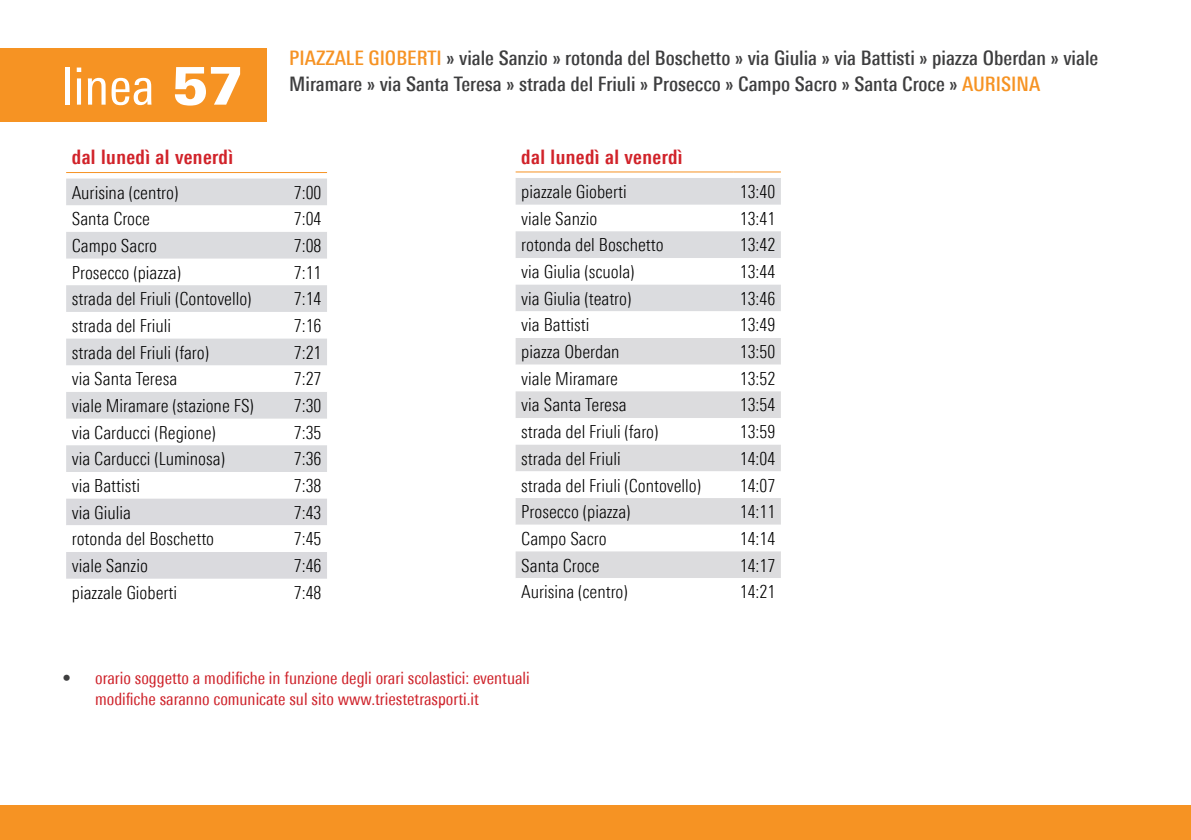
<style>
.page{position:relative;width:1191px;height:840px;background:#fff}
.page>*{position:absolute;margin:0;border:0;box-sizing:border-box;transform-origin:0 0}
.t1{font:condensed 52px "Univers Next Pro";color:#fff}
.t2{font:500 condensed 20px/26px "Univers Next Pro";color:#3e3e3f}
.t3{font:700 condensed 20px "Univers Next Pro";letter-spacing:.02em;color:#d1232a}
.t4{font:300 condensed 18px "Univers Next Pro";color:#000}
.t5{font:condensed 17px/20.4px "Univers Next Pro";color:#ce2129}
.t6{font:700 condensed 17px "Univers Next Pro";color:#3e3e3f}
.s1{font-weight:900;font-stretch:normal}
.s2{color:#f69324}
.s3{color:#f69323}
</style>
<div class="page">
<svg style="left:515px;top:178px;width:266px;height:400px"></svg>
<hr style="left:515px;top:171px;width:219px;height:1px;background:#f69323">
<hr style="left:734px;top:171px;width:47px;height:1px;background:#f69323">
<div style="left:0;top:48px;width:266px;height:74px;background:#f69323"></div>
<div style="left:0;top:805px;width:1191px;height:34px;background:#f69323"></div>
<svg style="left:66px;top:178px;width:261px;height:293px;fill:#dbdcdf"></svg>
<svg style="left:66px;top:471px;width:261px;height:108px"></svg>
<hr style="left:66px;top:172px;width:210px;height:1px;background:#f69323">
<hr style="left:276px;top:172px;width:51px;height:1px;background:#f69323">
<p class="t1" style="left:62px;top:56px;width:183px">linea <span class="s1">57</span></p>
<p class="t2" style="left:289px;top:44px;width:810px"><span class="s2">piazzale gioberti</span> » viale Sanzio » rotonda del Boschetto » via Giulia » via Battisti » piazza Oberdan » viale<br>Miramare » via Santa Teresa » strada del Friuli » Prosecco » Campo Sacro » Santa Croce » <span class="s3">Aurisina</span></p>
<p class="t3" style="left:72px;top:145px;width:163px">dal lunedì al venerdì</p>
<p class="t4" style="left:72px;top:182px;width:108px">Aurisina (centro)</p>
<p class="t4" style="left:294px;top:182px;width:29px">7:00</p>
<p class="t4" style="left:72px;top:208px;width:80px">Santa Croce</p>
<p class="t4" style="left:294px;top:208px;width:29px">7:04</p>
<p class="t4" style="left:72px;top:235px;width:87px">Campo Sacro</p>
<p class="t4" style="left:294px;top:235px;width:29px">7:08</p>
<p class="t4" style="left:72px;top:262px;width:111px">Prosecco (piazza)</p>
<p class="t4" style="left:294px;top:262px;width:29px">7:11</p>
<p class="t4" style="left:72px;top:288px;width:181px">strada del Friuli (Contovello)</p>
<p class="t4" style="left:294px;top:288px;width:29px">7:14</p>
<p class="t4" style="left:72px;top:315px;width:101px">strada del Friuli</p>
<p class="t4" style="left:294px;top:315px;width:29px">7:16</p>
<p class="t4" style="left:72px;top:342px;width:139px">strada del Friuli (faro)</p>
<p class="t4" style="left:294px;top:342px;width:29px">7:21</p>
<p class="t4" style="left:72px;top:368px;width:107px">via Santa Teresa</p>
<p class="t4" style="left:294px;top:368px;width:29px">7:27</p>
<p class="t4" style="left:72px;top:395px;width:184px">viale Miramare (stazione FS)</p>
<p class="t4" style="left:294px;top:395px;width:29px">7:30</p>
<p class="t4" style="left:72px;top:422px;width:146px">via Carducci (Regione)</p>
<p class="t4" style="left:294px;top:422px;width:29px">7:35</p>
<p class="t4" style="left:72px;top:448px;width:155px">via Carducci (Luminosa)</p>
<p class="t4" style="left:294px;top:448px;width:29px">7:36</p>
<p class="t4" style="left:72px;top:475px;width:70px">via Battisti</p>
<p class="t4" style="left:294px;top:475px;width:29px">7:38</p>
<p class="t4" style="left:72px;top:501px;width:61px">via Giulia</p>
<p class="t4" style="left:294px;top:501px;width:29px">7:43</p>
<p class="t4" style="left:72px;top:528px;width:144px">rotonda del Boschetto</p>
<p class="t4" style="left:294px;top:528px;width:29px">7:45</p>
<p class="t4" style="left:72px;top:555px;width:78px">viale Sanzio</p>
<p class="t4" style="left:294px;top:555px;width:29px">7:46</p>
<p class="t4" style="left:72px;top:581px;width:107px">piazzale Gioberti</p>
<p class="t4" style="left:294px;top:581px;width:29px">7:48</p>
<p class="t3" style="left:521px;top:145px;width:163px">dal lunedì al venerdì</p>
<p class="t4" style="left:521px;top:181px;width:107px">piazzale Gioberti</p>
<p class="t4" style="left:740px;top:181px;width:37px">13:40</p>
<p class="t4" style="left:521px;top:208px;width:78px">viale Sanzio</p>
<p class="t4" style="left:740px;top:208px;width:37px">13:41</p>
<p class="t4" style="left:521px;top:234px;width:144px">rotonda del Boschetto</p>
<p class="t4" style="left:740px;top:234px;width:37px">13:42</p>
<p class="t4" style="left:521px;top:261px;width:115px">via Giulia (scuola)</p>
<p class="t4" style="left:740px;top:261px;width:37px">13:44</p>
<p class="t4" style="left:521px;top:288px;width:112px">via Giulia (teatro)</p>
<p class="t4" style="left:740px;top:288px;width:37px">13:46</p>
<p class="t4" style="left:521px;top:314px;width:70px">via Battisti</p>
<p class="t4" style="left:740px;top:314px;width:37px">13:49</p>
<p class="t4" style="left:521px;top:341px;width:100px">piazza Oberdan</p>
<p class="t4" style="left:740px;top:341px;width:37px">13:50</p>
<p class="t4" style="left:521px;top:368px;width:98px">viale Miramare</p>
<p class="t4" style="left:740px;top:368px;width:37px">13:52</p>
<p class="t4" style="left:521px;top:394px;width:107px">via Santa Teresa</p>
<p class="t4" style="left:740px;top:394px;width:37px">13:54</p>
<p class="t4" style="left:521px;top:421px;width:139px">strada del Friuli (faro)</p>
<p class="t4" style="left:740px;top:421px;width:37px">13:59</p>
<p class="t4" style="left:521px;top:448px;width:101px">strada del Friuli</p>
<p class="t4" style="left:740px;top:448px;width:37px">14:04</p>
<p class="t4" style="left:521px;top:474px;width:181px">strada del Friuli (Contovello)</p>
<p class="t4" style="left:740px;top:474px;width:37px">14:07</p>
<p class="t4" style="left:521px;top:501px;width:111px">Prosecco (piazza)</p>
<p class="t4" style="left:740px;top:501px;width:37px">14:11</p>
<p class="t4" style="left:521px;top:528px;width:87px">Campo Sacro</p>
<p class="t4" style="left:740px;top:528px;width:37px">14:14</p>
<p class="t4" style="left:521px;top:554px;width:80px">Santa Croce</p>
<p class="t4" style="left:740px;top:554px;width:37px">14:17</p>
<p class="t4" style="left:521px;top:581px;width:108px">Aurisina (centro)</p>
<p class="t4" style="left:740px;top:581px;width:37px">14:21</p>
<p class="t6" style="left:62px;top:667px;width:10px">•</p>
<p class="t5" style="left:95px;top:667px;width:436px">orario soggetto a modifiche in funzione degli orari scolastici: eventuali modifiche saranno comunicate sul sito www.triestetrasporti.it</p>
</div>
